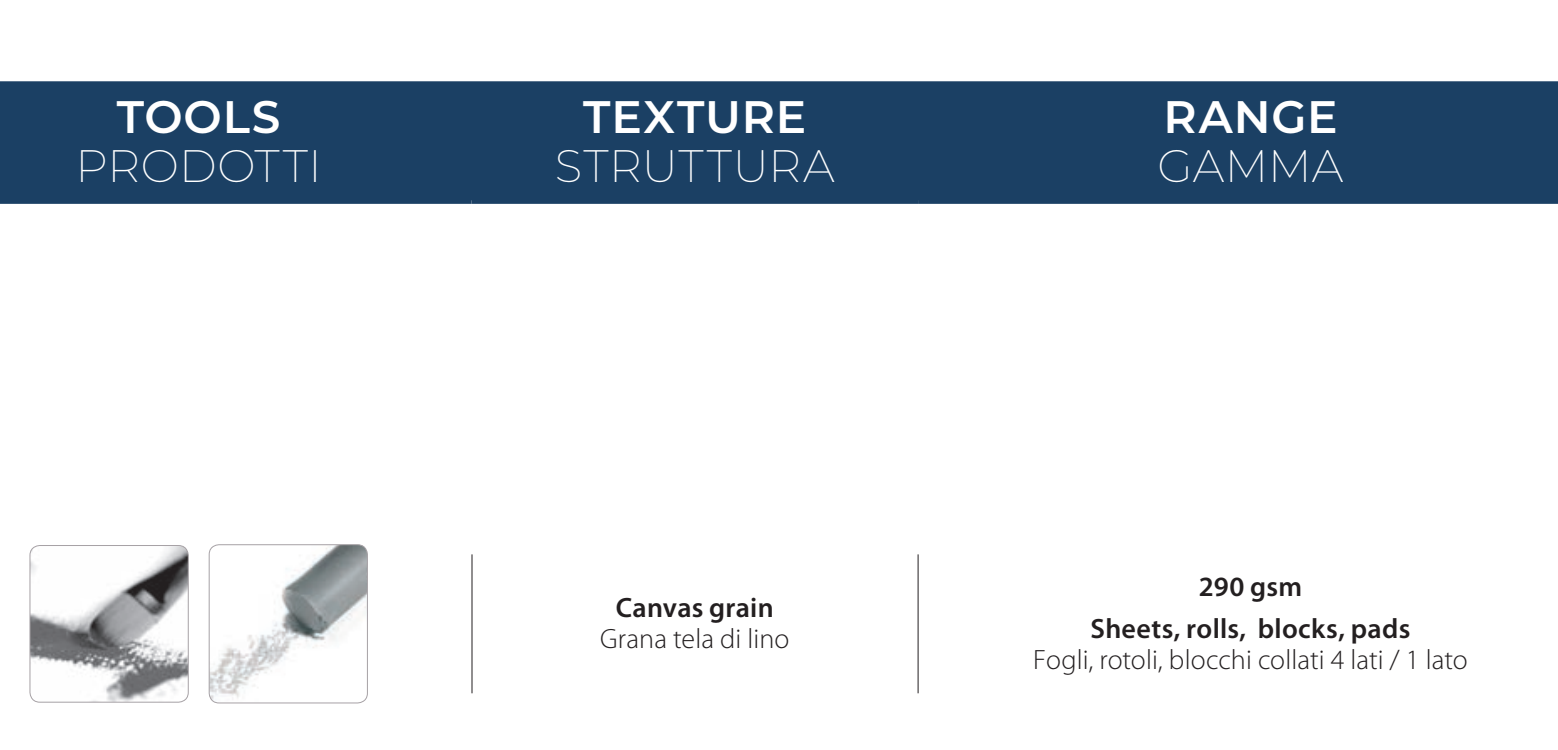
<style>
.page{position:relative;width:1558px;height:750px;background:#fff}
.page>*{position:absolute;margin:0;border:0;box-sizing:border-box;transform-origin:0 0}
.t1{font:200 45.5px "Montserrat";letter-spacing:.01em;color:#fff}
.t2{font:600 45.5px "Montserrat";letter-spacing:.015em;color:#fff}
.t3{font:300 28px "Myriad Pro";color:#231f20}
.t4{font:600 28px/41.3px "Myriad Pro";letter-spacing:.01em;color:#231f20;text-align:center}
</style>
<div class="page">
<div style="left:0;top:81px;width:1558px;height:116px;background:#1b4064"></div>
<div style="left:0;top:197px;width:472px;height:7px;background:#1b4064"></div>
<div style="left:472px;top:197px;width:446px;height:7px;background:#1b4064"></div>
<div style="left:918px;top:197px;width:640px;height:7px;background:#1b4064"></div>
<hr style="left:471px;top:554px;width:2px;height:139px;background:#231f20">
<hr style="left:917px;top:554px;width:2px;height:139px;background:#231f20">
<img style="left:209px;top:545px;width:158px;height:158px">
<div style="left:209px;top:544px;width:159px;height:159px;border:1px solid #a6a1a5;border-radius:10px"></div>
<img style="left:30px;top:545px;width:158px;height:157px">
<div style="left:30px;top:545px;width:159px;height:157px;border:1px solid #a6a1a5;border-radius:10px"></div>
<h1 class="t2" style="left:117px;top:85px;width:165px">TOOLS</h1>
<h1 class="t1" style="left:76px;top:136px;width:248px">PRODOTTI</h1>
<h1 class="t2" style="left:583px;top:85px;width:225px">TEXTURE</h1>
<h1 class="t1" style="left:555px;top:136px;width:281px">STRUTTURA</h1>
<p class="t4" style="left:616px;top:586px;width:159px">Canvas grain</p>
<p class="t3" style="left:600px;top:624px;width:191px">Grana tela di lino</p>
<h1 class="t2" style="left:1163px;top:85px;width:176px">RANGE</h1>
<h1 class="t1" style="left:1157px;top:136px;width:188px">GAMMA</h1>
<p class="t4" style="left:1090px;top:565px;width:321px">290 gsm<br>Sheets, rolls, blocks, pads</p>
<p class="t3" style="left:1033px;top:644px;width:436px">Fogli, rotoli, blocchi collati 4 lati / 1 lato</p>
</div>
